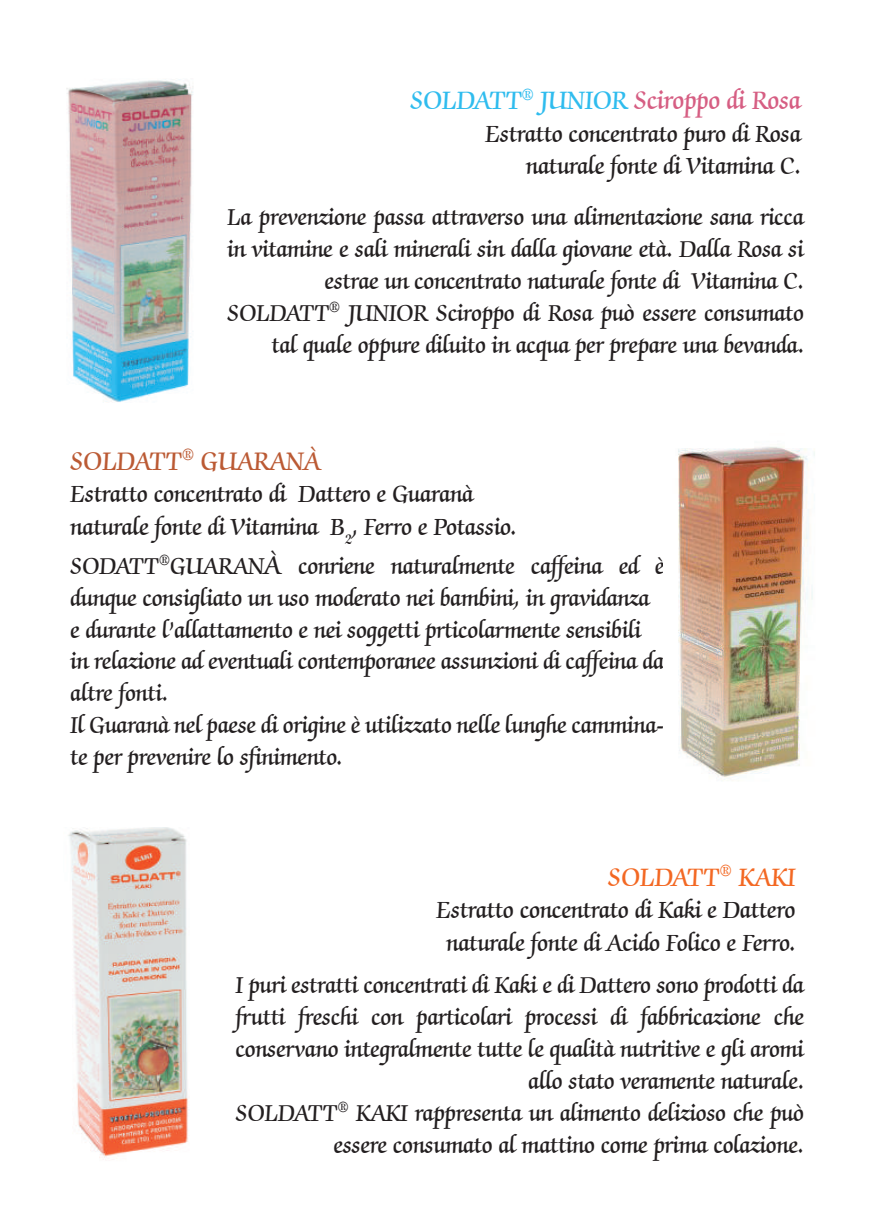
<style>
.page{position:relative;width:881px;height:1225px;background:#fff}
.page>*{position:absolute;margin:0;border:0;box-sizing:border-box;transform-origin:0 0}
.t1{font:600 29.25px "Zapf Chancery IT Cby BT";color:#bb5a34;scale:.89 1}
.t2{font:600 29.03px "Zapf Chancery IT Cby BT";color:#d65e83;scale:.9 1}
.t3{font:600 29.03px "Zapf Chancery IT Cby BT";color:#f36823;scale:.9 1}
.t4{font:600 27px/32.4px "Zapf Chancery IT Cby BT";color:#231f20;text-align:right;scale:.9 1}
.t5{font:600 26.55px/31.9px "Zapf Chancery IT Cby BT";color:#231f20;text-align:right;scale:.9 1}
.s1{color:#2fbcee}
.s2{font-size:29.25px}
</style>
<div class="page">
<img style="left:68px;top:827px;width:121px;height:333px">
<img style="left:66px;top:79px;width:127px;height:323px">
<img style="left:678px;top:447px;width:137px;height:333px">
<p class="t2" style="left:410px;top:85px;width:435px"><span class="s1">SOLDATT</span><sup>®</sup> <span class="s1">JUNIOR</span> Sciroppo di Rosa</p>
<p class="t4" style="left:485px;top:119px;width:352px">Estratto concentrato puro di Rosa naturale fonte di Vitamina C.</p>
<p class="t5" style="left:227px;top:203px;width:641px">La prevenzione passa attraverso una alimentazione sana ricca in vitamine e sali minerali sin dalla giovane età. Dalla Rosa si estrae un concentrato naturale fonte di Vitamina C.<br>SOLDATT<sup>®</sup> JUNIOR Sciroppo di Rosa può essere consumato tal quale oppure diluito in acqua per prepare una bevanda.</p>
<p class="t1" style="left:71px;top:445px;width:282px">SOLDATT<sup>®</sup> GUARANÀ</p>
<p class="t4" style="left:71px;top:479px;width:497px;text-align:left">Estratto concentrato di Dattero e Guaranà naturale fonte di Vitamina B<sub>2</sub>, Ferro e Potassio.</p>
<p class="t5" style="left:71px;top:551px;width:661px;text-align:left">SODATT<sup>®</sup>GUARAN<span class="s2">À</span> conriene naturalmente caffeina ed è dunque consigliato un uso moderato nei bambini, in gravidanza e durante l’allattamento e nei soggetti prticolarmente sensibili in relazione ad eventuali contemporanee assunzioni di caffeina da altre fonti.<br>Il Guaranà nel paese di origine è utilizzato nelle lunghe cammina&shy;te per prevenire lo sfinimento.</p>
<p class="t3" style="left:608px;top:861px;width:209px">SOLDATT<sup>®</sup> KAKI</p>
<p class="t4" style="left:436px;top:895px;width:400px;text-align:center">Estratto concentrato di Kaki e Dattero naturale fonte di Acido Folico e Ferro.</p>
<p class="t5" style="left:236px;top:970px;width:632px">I puri estratti concentrati di Kaki e di Dattero sono prodotti da frutti freschi con particolari processi di fabbricazione che conservano integralmente tutte le qualità nutritive e gli aromi allo stato veramente naturale.<br>SOLDATT<sup>®</sup> KAKI rappresenta un alimento delizioso che può essere consumato al mattino come prima colazione.</p>
</div>
